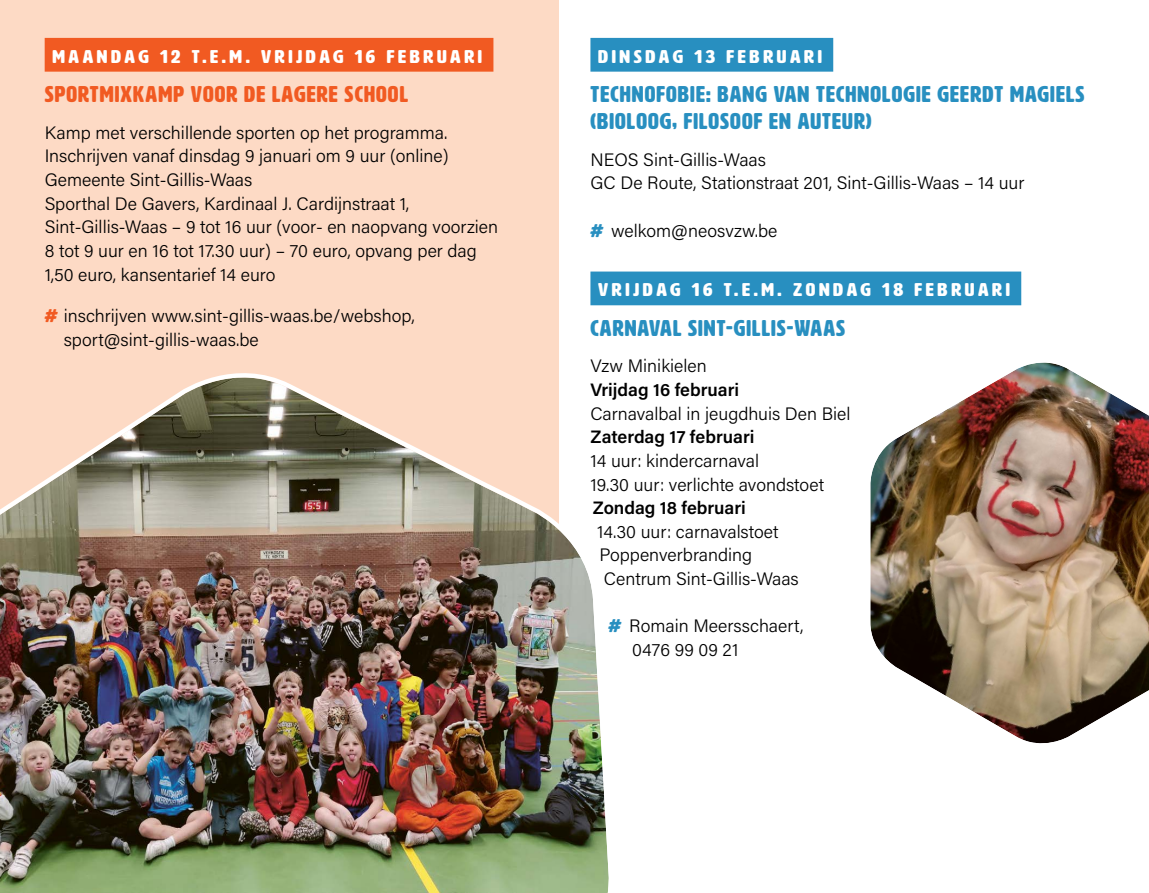
<style>
.page{position:relative;width:1149px;height:893px;background:#fff}
.page>*{position:absolute;margin:0;border:0;box-sizing:border-box;transform-origin:0 0}
.t1{font:22.5px/27px "HWT Artz";letter-spacing:.05em;color:#288fc0}
.t2{font:22.5px "HWT Artz";letter-spacing:.05em;color:#f15a22}
.t3{font:18.22px "HWT Artz";letter-spacing:.18em;color:#fff;scale:1.11 1}
.t4{font:300 18px/23.6px "Acumin Pro";color:#000}
.t5{font:600 18px "Acumin Pro";color:#000}
.s1{font-family:"HWT Artz";font-weight:400;color:#f15a22}
.s2{font-family:"HWT Artz";font-weight:400;color:#288fc0}
</style>
<div class="page">
<div style="left:0;top:0;width:558px;height:670px;background:#fddac5"></div>
<div style="left:45px;top:38px;width:448px;height:34px;background:#f15a22"></div>
<div style="left:590px;top:38px;width:243px;height:34px;background:#288fc0"></div>
<div style="left:590px;top:272px;width:430px;height:33px;background:#288fc0"></div>
<img style="left:0;top:353px;width:609px;height:540px">
<img style="left:870px;top:362px;width:278px;height:382px">
<p class="t3" style="left:52px;top:47px;width:388px">MAANDAG 12 T.E.M. VRIJDAG 16 FEBRUARI</p>
<p class="t2" style="left:45px;top:83px;width:364px">SPORTMIXKAMP VOOR DE LAGERE SCHOOL</p>
<p class="t4" style="left:45px;top:120px;width:455px">Kamp met verschillende sporten op het programma.<br>Inschrijven vanaf dinsdag 9 januari om 9 uur (online)<br>Gemeente Sint-Gillis-Waas<br>Sporthal De Gavers, Kardinaal J. Cardijnstraat 1, Sint-Gillis-Waas – 9 tot 16 uur (voor- en naopvang voorzien 8 tot 9 uur en 16 tot 17.30 uur) – 70 euro, opvang per dag 1,50 euro, kansentarief 14 euro</p>
<p class="t4" style="left:64px;top:303px;width:352px;text-indent:-19px"><span class="s1">#</span> inschrijven www.sint-gillis-waas.be/webshop, sport@sint-gillis-waas.be</p>
<p class="t3" style="left:598px;top:47px;width:203px">DINSDAG 13 FEBRUARI</p>
<p class="t1" style="left:590px;top:81px;width:495px">TECHNOFOBIE: BANG VAN TECHNOLOGIE GEERDT MAGIELS (BIOLOOG, FILOSOOF EN AUTEUR)</p>
<p class="t4" style="left:590px;top:147px;width:435px">NEOS Sint-Gillis-Waas<br>GC De Route, Stationstraat 201, Sint-Gillis-Waas – 14 uur</p>
<p class="t4" style="left:590px;top:218px;width:188px"><span class="s2">#</span> welkom@neosvzw.be</p>
<p class="t3" style="left:598px;top:280px;width:372px">VRIJDAG 16 T.E.M. ZONDAG 18 FEBRUARI</p>
<p class="t1" style="left:590px;top:315px;width:256px">CARNAVAL SINT-GILLIS-WAAS</p>
<p class="t4" style="left:590px;top:354px;width:118px">Vzw Minikielen</p>
<p class="t5" style="left:590px;top:377px;width:150px">Vrijdag 16 februari</p>
<p class="t4" style="left:590px;top:401px;width:261px">Carnavalbal in jeugdhuis Den Biel</p>
<p class="t5" style="left:590px;top:424px;width:165px">Zaterdag 17 februari</p>
<p class="t4" style="left:590px;top:448px;width:235px">14 uur: kindercarnaval<br>19.30 uur: verlichte avondstoet</p>
<p class="t5" style="left:592px;top:495px;width:155px">Zondag 18 februari</p>
<p class="t4" style="left:597px;top:519px;width:203px">14.30 uur: carnavalstoet<br>Poppenverbranding<br>Centrum Sint-Gillis-Waas</p>
<p class="t4" style="left:632px;top:613px;width:173px;text-indent:-24px"><span class="s2">#</span> Romain Meersschaert,<br>0476 99 09 21</p>
</div>
